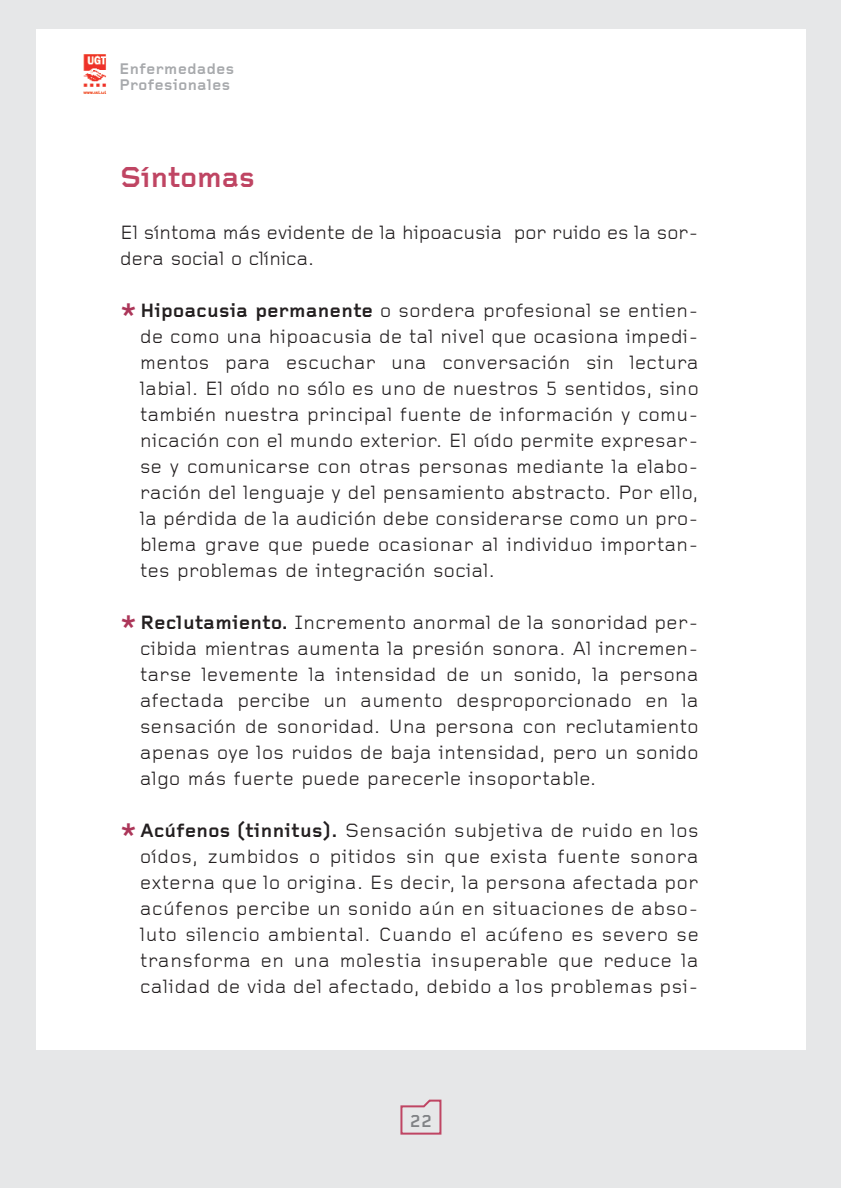
<style>
.page{position:relative;width:841px;height:1188px;background:#e6e7e8}
.page>*{position:absolute;margin:0;border:0;box-sizing:border-box;transform-origin:0 0}
.t1{font:700 30px "Foundry Gridnik";color:#bf4563}
.t2{font:700 28px "Foundry Gridnik";color:#ac3659}
.t3{font:20px/26px "Foundry Gridnik";letter-spacing:.02em;color:#231f20;text-align:justify}
.t4{font:20px/26px "Foundry Gridnik";color:#231f20}
.t5{font:700 18px "Foundry Gridnik";color:#808285}
.t6{font:700 16px/16px "Foundry Gridnik";letter-spacing:.03em;color:#a7a9ac}
.s1{font-weight:700}
</style>
<div class="page">
<div style="left:36px;top:29px;width:770px;height:1020px;background:#fff"></div>
<img style="left:83px;top:55px;width:24px;height:38px">
<svg style="left:400px;top:1099px;width:41px;height:35px"></svg>
<p class="t6" style="left:119px;top:62px;width:117px">Enfermedades<br>Profesionales</p>
<h1 class="t1" style="left:120px;top:167px;width:136px">Síntomas</h1>
<p class="t4" style="left:120px;top:221px;width:580px">El síntoma más evidente de la hipoacusia por ruido es la sor&shy;dera social o clínica.</p>
<p class="t3" style="left:140px;top:299px;width:560px"><span class="s1">Hipoacusia permanente</span> o sordera profesional se entien&shy;de como una hipoacusia de tal nivel que ocasiona impedi&shy;mentos para escuchar una conversación sin lectura labial. El oído no sólo es uno de nuestros 5 sentidos, sino también nuestra principal fuente de información y comu&shy;nicación con el mundo exterior. El oído permite expresar&shy;se y comunicarse con otras personas mediante la elabo&shy;ración del lenguaje y del pensamiento abstracto. Por ello, la pérdida de la audición debe considerarse como un pro&shy;blema grave que puede ocasionar al individuo importan&shy;tes problemas de integración social.</p>
<p class="t3" style="left:140px;top:611px;width:560px"><span class="s1">Reclutamiento.</span> Incremento anormal de la sonoridad per&shy;cibida mientras aumenta la presión sonora. Al incremen&shy;tarse levemente la intensidad de un sonido, la persona afectada percibe un aumento desproporcionado en la sensación de sonoridad. Una persona con reclutamiento apenas oye los ruidos de baja intensidad, pero un sonido algo más fuerte puede parecerle insoportable.</p>
<p class="t3" style="left:140px;top:819px;width:560px"><span class="s1">Acúfenos (tinnitus).</span> Sensación subjetiva de ruido en los oídos, zumbidos o pitidos sin que exista fuente sonora externa que lo origina. Es decir, la persona afectada por acúfenos percibe un sonido aún en situaciones de abso&shy;luto silencio ambiental. Cuando el acúfeno es severo se transforma en una molestia insuperable que reduce la calidad de vida del afectado, debido a los problemas psi-</p>
<h2 class="t2" style="left:120px;top:303px;width:18px">*</h2>
<h2 class="t2" style="left:120px;top:615px;width:18px">*</h2>
<h2 class="t2" style="left:120px;top:823px;width:18px">*</h2>
<p class="t5" style="left:410px;top:1115px;width:24px">22</p>
</div>
